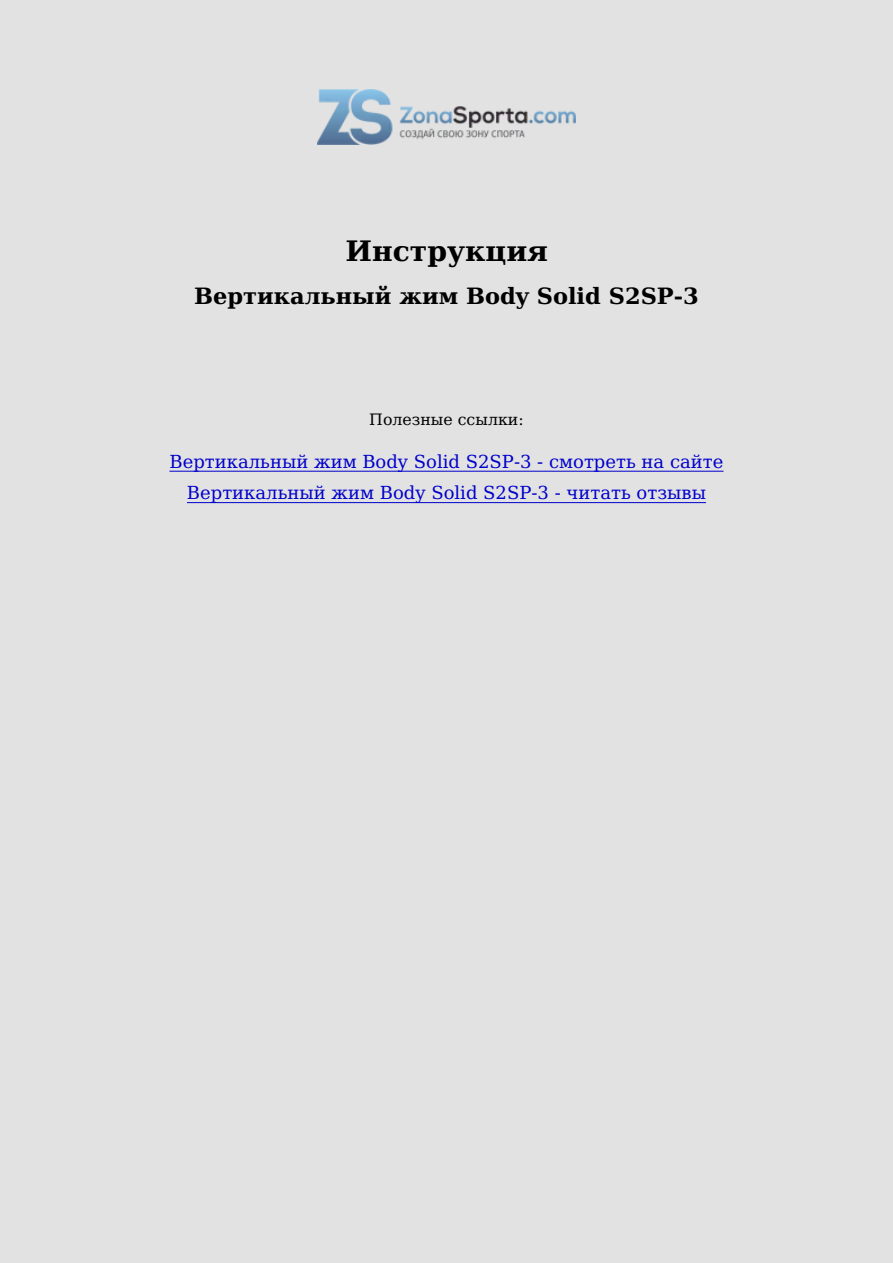
<style>
.page{position:relative;width:893px;height:1263px;background:#e2e2e2}
.page>*{position:absolute;margin:0;border:0;box-sizing:border-box;transform-origin:0 0}
.t1{font:700 28.2px "DejaVu Serif";color:#000}
.t2{font:700 22.5px "DejaVu Serif";color:#000}
.t3{font:18px/31.3px "DejaVu Serif";color:#00c;text-align:center}
.t4{font:15.75px "DejaVu Serif";color:#000}
</style>
<div class="page">
<img style="left:317px;top:89px;width:259px;height:55px">
<hr style="left:169px;top:471px;width:554px;height:1px;background:#00c">
<hr style="left:187px;top:502px;width:519px;height:1px;background:#00c">
<h1 class="t1" style="left:345px;top:229px;width:204px">Инструкция</h1>
<p class="t2" style="left:194px;top:278px;width:506px">Вертикальный жим Body Solid S2SP-3</p>
<p class="t4" style="left:369px;top:407px;width:156px">Полезные ссылки:</p>
<p class="t3" style="left:169px;top:445px;width:556px">Вертикальный жим Body Solid S2SP-3 - смотреть на сайте<br>Вертикальный жим Body Solid S2SP-3 - читать отзывы</p>
</div>
